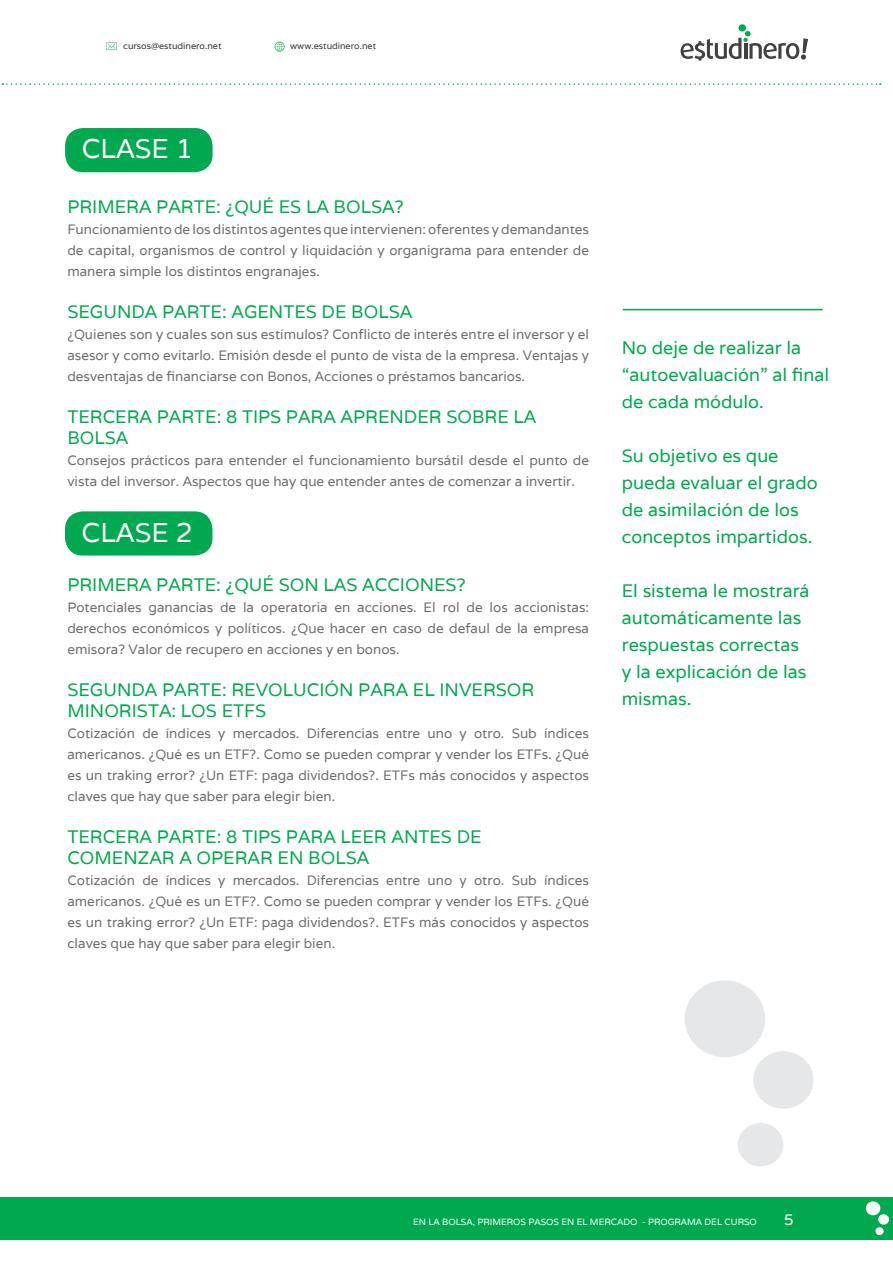
<style>
.page{position:relative;width:893px;height:1263px;background:#fff}
.page>*{position:absolute;margin:0;border:0;box-sizing:border-box;transform-origin:0 0}
.t1{font:27px "Varela";color:#fff}
.t2{font:18px/27px "Varela";color:#00a94f}
.t3{font:15px "Varela";color:#fff}
.t4{font:13.5px/21px "Varela";color:#6d6e71;text-align:justify}
.t5{font:9px "Varela";color:#fff}
.t6{font:9px "Varela";color:#333}
.t7{font:9px "Varela";color:#393738}
</style>
<div class="page">
<div style="left:0;top:1197px;width:893px;height:43px;background:#00a94f"></div>
<svg style="left:275px;top:42px;width:10px;height:10px"></svg>
<svg style="left:2px;top:83px;width:879px;height:2px"></svg>
<svg style="left:106px;top:42px;width:11px;height:8px"></svg>
<div style="left:738px;top:24px;width:8px;height:8px;background:#00a94f;border-radius:50%"></div>
<svg style="left:681px;top:31px;width:127px;height:30px"></svg>
<div style="left:875px;top:1227px;width:9px;height:8px;background:#fff;border-radius:50%"></div>
<div style="left:878px;top:1214px;width:11px;height:10px;background:#fff;border-radius:50%"></div>
<div style="left:866px;top:1201px;width:14px;height:14px;background:#fff;border-radius:50%"></div>
<div style="left:65px;top:128px;width:148px;height:44px;background:#00a94f;border-radius:18px"></div>
<hr style="left:623px;top:309px;width:200px;height:1px;background:#00a94f">
<div style="left:65px;top:511px;width:147px;height:44px;background:#00a94f;border-radius:18px"></div>
<div style="left:738px;top:1123px;width:45px;height:43px;background:#e6e7e8;border-radius:50%"></div>
<div style="left:753px;top:1051px;width:60px;height:58px;background:#e6e7e8;border-radius:50%"></div>
<div style="left:685px;top:980px;width:80px;height:77px;background:#e6e7e8;border-radius:50%"></div>
<p class="t6" style="left:123px;top:40px;width:100px">cursos@estudinero.net</p>
<p class="t7" style="left:290px;top:40px;width:87px">www.estudinero.net</p>
<h1 class="t1" style="left:82px;top:131px;width:113px">CLASE 1</h1>
<h2 class="t2" style="left:67px;top:193px;width:338px">PRIMERA PARTE: ¿QUÉ ES LA BOLSA?</h2>
<p class="t4" style="left:67px;top:219px;width:523px">Funcionamiento de los distintos agentes que intervienen: oferentes y demandantes de capital, organismos de control y liquidación y organigrama para entender de manera simple los distintos engranajes.</p>
<h2 class="t2" style="left:67px;top:298px;width:346px">SEGUNDA PARTE: AGENTES DE BOLSA</h2>
<p class="t4" style="left:67px;top:324px;width:523px">¿Quienes son y cuales son sus estímulos? Conflicto de interés entre el inversor y el asesor y como evitarlo. Emisión desde el punto de vista de la empresa. Ventajas y desventajas de financiarse con Bonos, Acciones o préstamos bancarios.</p>
<h2 class="t2" style="left:67px;top:406px;width:471px;line-height:21px">TERCERA PARTE: 8 TIPS PARA APRENDER SOBRE LA<br>BOLSA</h2>
<p class="t4" style="left:67px;top:450px;width:523px">Consejos prácticos para entender el funcionamiento bursátil desde el punto de vista del inversor. Aspectos que hay que entender antes de comenzar a invertir.</p>
<h1 class="t1" style="left:82px;top:514px;width:113px">CLASE 2</h1>
<h2 class="t2" style="left:67px;top:571px;width:400px">PRIMERA PARTE: ¿QUÉ SON LAS ACCIONES?</h2>
<p class="t4" style="left:67px;top:597px;width:523px">Potenciales ganancias de la operatoria en acciones. El rol de los accionistas: derechos económicos y políticos. ¿Que hacer en caso de defaul de la empresa emisora? Valor de recupero en acciones y en bonos.</p>
<h2 class="t2" style="left:67px;top:679px;width:468px;line-height:21px">SEGUNDA PARTE: REVOLUCIÓN PARA EL INVERSOR<br>MINORISTA: LOS ETFS</h2>
<p class="t4" style="left:67px;top:723px;width:523px">Cotización de índices y mercados. Diferencias entre uno y otro. Sub índices americanos. ¿Qué es un ETF?. Como se pueden comprar y vender los ETFs. ¿Qué es un traking error? ¿Un ETF: paga dividendos?. ETFs más conocidos y aspectos claves que hay que saber para elegir bien.</p>
<h2 class="t2" style="left:67px;top:826px;width:416px;line-height:21px">TERCERA PARTE: 8 TIPS PARA LEER ANTES DE<br>COMENZAR A OPERAR EN BOLSA</h2>
<p class="t4" style="left:67px;top:870px;width:523px">Cotización de índices y mercados. Diferencias entre uno y otro. Sub índices americanos. ¿Qué es un ETF?. Como se pueden comprar y vender los ETFs. ¿Qué es un traking error? ¿Un ETF: paga dividendos?. ETFs más conocidos y aspectos claves que hay que saber para elegir bien.</p>
<h2 class="t2" style="left:622px;top:334px;width:209px">No deje de realizar la “autoevaluación” al final de cada módulo.</h2>
<h2 class="t2" style="left:622px;top:442px;width:198px">Su objetivo es que pueda evaluar el grado de asimilación de los conceptos impartidos.</h2>
<h2 class="t2" style="left:622px;top:577px;width:189px">El sistema le mostrará automáticamente las respuestas correctas y la explicación de las mismas.</h2>
<p class="t5" style="left:413px;top:1215px;width:345px">EN LA BOLSA, PRIMEROS PASOS EN EL MERCADO - PROGRAMA DEL CURSO</p>
<p class="t3" style="left:784px;top:1210px;width:11px">5</p>
</div>
